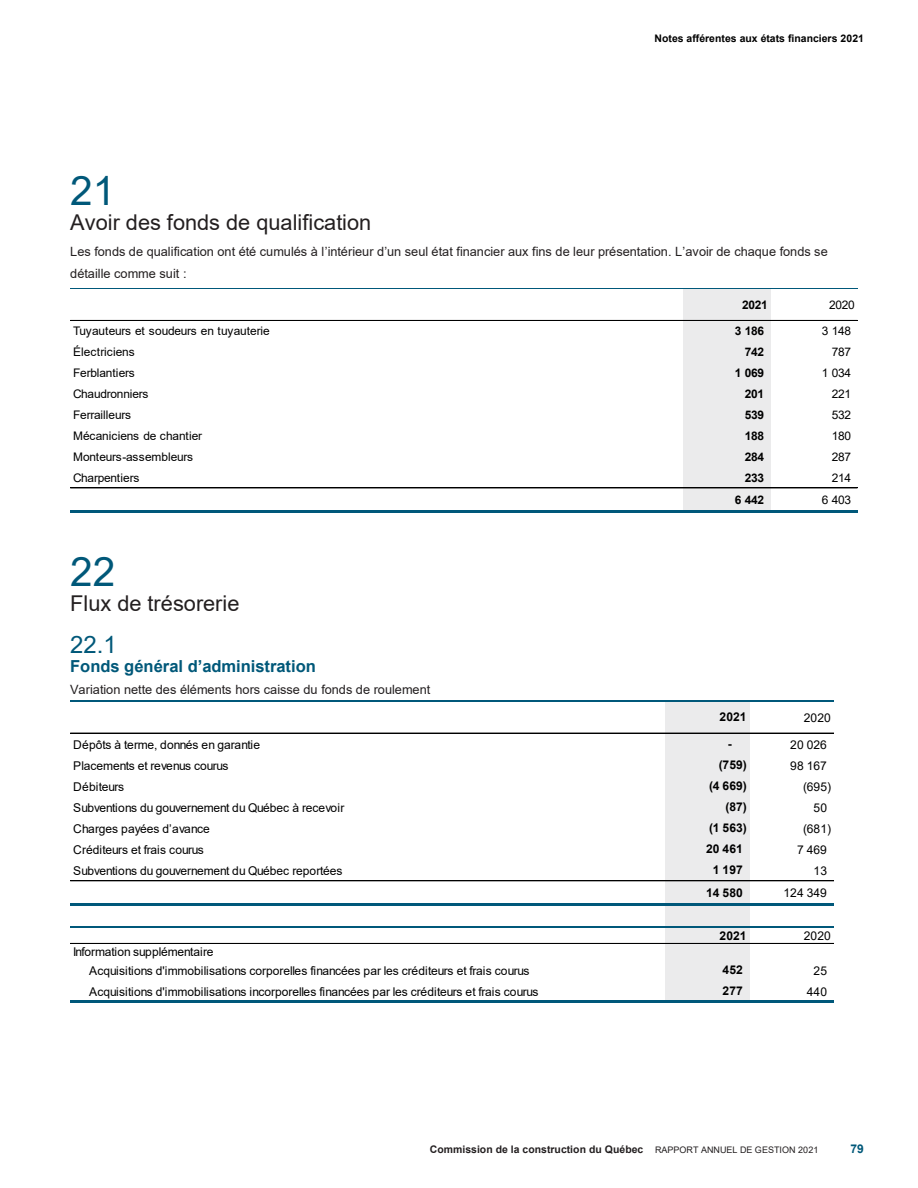
<style>
.page{position:relative;width:918px;height:1188px;background:#fff}
.page>*{position:absolute;margin:0;border:0;box-sizing:border-box;transform-origin:0 0}
.t1{font:40.5px "Arial";color:#005879}
.t2{font:24px "Arial";color:#005879}
.t3{font:21.75px "Arial";color:#231f20}
.t4{font:700 16.5px "Arial";color:#005879}
.t5{font:12.75px/21.9px "Arial";letter-spacing:-.005em;color:#231f20}
.t6{font:12px/18.9px "Arial";letter-spacing:.005em;color:#000}
.t7{font:700 12px "Arial";letter-spacing:.005em;color:#000}
.t8{font:12px "Arial";letter-spacing:-.02em;color:#000}
.t9{font:700 12px "Arial";color:#005879}
.t10{font:11.85px "Arial";letter-spacing:-.02em;color:#000}
.t11{font:700 11.85px "Arial";letter-spacing:-.02em;color:#000}
.t12{font:11.85px "Arial";letter-spacing:.005em;color:#000}
.t13{font:700 10.5px "Arial";letter-spacing:.005em;color:#231f20}
.t14{font:700 10.5px "Arial";letter-spacing:-.005em;color:#000}
.s1{font-weight:400;font-size:9px}
</style>
<div class="page">
<div style="left:683px;top:289px;width:87px;height:223px;background:#ebebec"></div>
<hr style="left:70px;top:288px;width:787px;height:1px;background:#00587a">
<hr style="left:70px;top:320px;width:787px;height:1px;background:#000">
<hr style="left:70px;top:487px;width:787px;height:1px;background:#000">
<hr style="left:70px;top:510px;width:787px;height:2px;background:#00587a">
<div style="left:665px;top:702px;width:85px;height:300px;background:#ebebec"></div>
<hr style="left:70px;top:700px;width:764px;height:2px;background:#00587a">
<hr style="left:70px;top:733px;width:764px;height:1px;background:#000">
<hr style="left:70px;top:880px;width:764px;height:1px;background:#000">
<hr style="left:70px;top:903px;width:764px;height:2px;background:#00587a">
<hr style="left:70px;top:926px;width:764px;height:2px;background:#00587a">
<hr style="left:70px;top:943px;width:764px;height:1px;background:#000">
<hr style="left:70px;top:1000px;width:764px;height:3px;background:#00587a">
<p class="t14" style="left:655px;top:31px;width:211px">Notes afférentes aux états financiers 2021</p>
<h1 class="t1" style="left:70px;top:163px;width:47px">21</h1>
<h1 class="t3" style="left:70px;top:208px;width:303px">Avoir des fonds de qualification</h1>
<p class="t5" style="left:70px;top:240px;width:759px">Les fonds de qualification ont été cumulés à l’intérieur d’un seul état financier aux fins de leur présentation. L’avoir de chaque fonds se détaille comme suit :</p>
<p class="t11" style="left:742px;top:297px;width:27px">2021</p>
<p class="t10" style="left:829px;top:297px;width:27px">2020</p>
<p class="t10" style="left:73px;top:323px;width:198px">Tuyauteurs et soudeurs en tuyauterie</p>
<p class="t11" style="left:735px;top:323px;width:31px">3 186</p>
<p class="t10" style="left:822px;top:323px;width:31px">3 148</p>
<p class="t12" style="left:73px;top:344px;width:63px">Électriciens</p>
<p class="t11" style="left:745px;top:344px;width:21px">742</p>
<p class="t10" style="left:832px;top:344px;width:21px">787</p>
<p class="t10" style="left:73px;top:365px;width:63px">Ferblantiers</p>
<p class="t11" style="left:735px;top:365px;width:31px">1 069</p>
<p class="t10" style="left:822px;top:365px;width:31px">1 034</p>
<p class="t10" style="left:73px;top:386px;width:77px">Chaudronniers</p>
<p class="t11" style="left:745px;top:386px;width:21px">201</p>
<p class="t10" style="left:832px;top:386px;width:21px">221</p>
<p class="t10" style="left:73px;top:407px;width:60px">Ferrailleurs</p>
<p class="t11" style="left:745px;top:407px;width:21px">539</p>
<p class="t10" style="left:832px;top:407px;width:21px">532</p>
<p class="t10" style="left:73px;top:428px;width:131px">Mécaniciens de chantier</p>
<p class="t11" style="left:745px;top:428px;width:21px">188</p>
<p class="t10" style="left:832px;top:428px;width:21px">180</p>
<p class="t10" style="left:73px;top:449px;width:122px">Monteurs-assembleurs</p>
<p class="t11" style="left:745px;top:449px;width:21px">284</p>
<p class="t10" style="left:832px;top:449px;width:21px">287</p>
<p class="t10" style="left:73px;top:470px;width:68px">Charpentiers</p>
<p class="t11" style="left:745px;top:470px;width:21px">233</p>
<p class="t10" style="left:832px;top:470px;width:21px">214</p>
<p class="t11" style="left:735px;top:491px;width:31px">6 442</p>
<p class="t10" style="left:822px;top:492px;width:31px">6 403</p>
<h1 class="t1" style="left:70px;top:544px;width:47px">22</h1>
<h1 class="t3" style="left:70px;top:588px;width:171px">Flux de trésorerie</h1>
<h2 class="t2" style="left:70px;top:628px;width:48px">22.1</h2>
<h2 class="t4" style="left:70px;top:655px;width:247px">Fonds général d’administration</h2>
<p class="t5" style="left:70px;top:678px;width:362px">Variation nette des éléments hors caisse du fonds de roulement</p>
<p class="t7" style="left:720px;top:709px;width:28px">2021</p>
<p class="t6" style="left:804px;top:708px;width:28px">2020</p>
<p class="t6" style="left:73px;top:735px;width:188px">Dépôts à terme, donnés en garantie</p>
<p class="t7" style="left:728px;top:735px;width:6px">-</p>
<p class="t6" style="left:790px;top:735px;width:38px">20 026</p>
<p class="t8" style="left:73px;top:757px;width:157px">Placements et revenus courus</p>
<p class="t7" style="left:719px;top:756px;width:30px">(759)</p>
<p class="t6" style="left:790px;top:756px;width:38px">98 167</p>
<p class="t6" style="left:73px;top:777px;width:53px">Débiteurs</p>
<p class="t7" style="left:709px;top:777px;width:39px">(4 669)</p>
<p class="t6" style="left:803px;top:777px;width:30px">(695)</p>
<p class="t6" style="left:73px;top:798px;width:273px">Subventions du gouvernement du Québec à recevoir</p>
<p class="t7" style="left:726px;top:798px;width:23px">(87)</p>
<p class="t6" style="left:814px;top:798px;width:15px">50</p>
<p class="t6" style="left:73px;top:819px;width:138px">Charges payées d’avance</p>
<p class="t7" style="left:709px;top:820px;width:39px">(1 563)</p>
<p class="t6" style="left:803px;top:819px;width:30px">(681)</p>
<p class="t6" style="left:73px;top:840px;width:132px">Créditeurs et frais courus</p>
<p class="t7" style="left:706px;top:841px;width:38px">20 461</p>
<p class="t6" style="left:797px;top:840px;width:31px">7 469</p>
<p class="t6" style="left:73px;top:861px;width:271px">Subventions du gouvernement du Québec reportées</p>
<p class="t7" style="left:713px;top:862px;width:31px">1 197</p>
<p class="t6" style="left:814px;top:861px;width:15px">13</p>
<p class="t7" style="left:706px;top:884px;width:38px">14 580</p>
<p class="t6" style="left:784px;top:883px;width:45px">124 349</p>
<p class="t7" style="left:720px;top:927px;width:28px">2021</p>
<p class="t6" style="left:804px;top:926px;width:28px">2020</p>
<p class="t6" style="left:89px;top:942px;width:442px;text-indent:-16px">Information supplémentaire<br>Acquisitions d'immobilisations corporelles financées par les créditeurs et frais courus</p>
<p class="t7" style="left:723px;top:961px;width:22px">452</p>
<p class="t6" style="left:814px;top:961px;width:15px">25</p>
<p class="t6" style="left:89px;top:982px;width:451px">Acquisitions d'immobilisations incorporelles financées par les créditeurs et frais courus</p>
<p class="t7" style="left:723px;top:982px;width:22px">277</p>
<p class="t6" style="left:807px;top:982px;width:22px">440</p>
<p class="t13" style="left:430px;top:1142px;width:390px">Commission de la construction du Québec <span class="s1">RAPPORT ANNUEL DE GESTION 2021</span></p>
<p class="t9" style="left:851px;top:1141px;width:15px">79</p>
</div>
